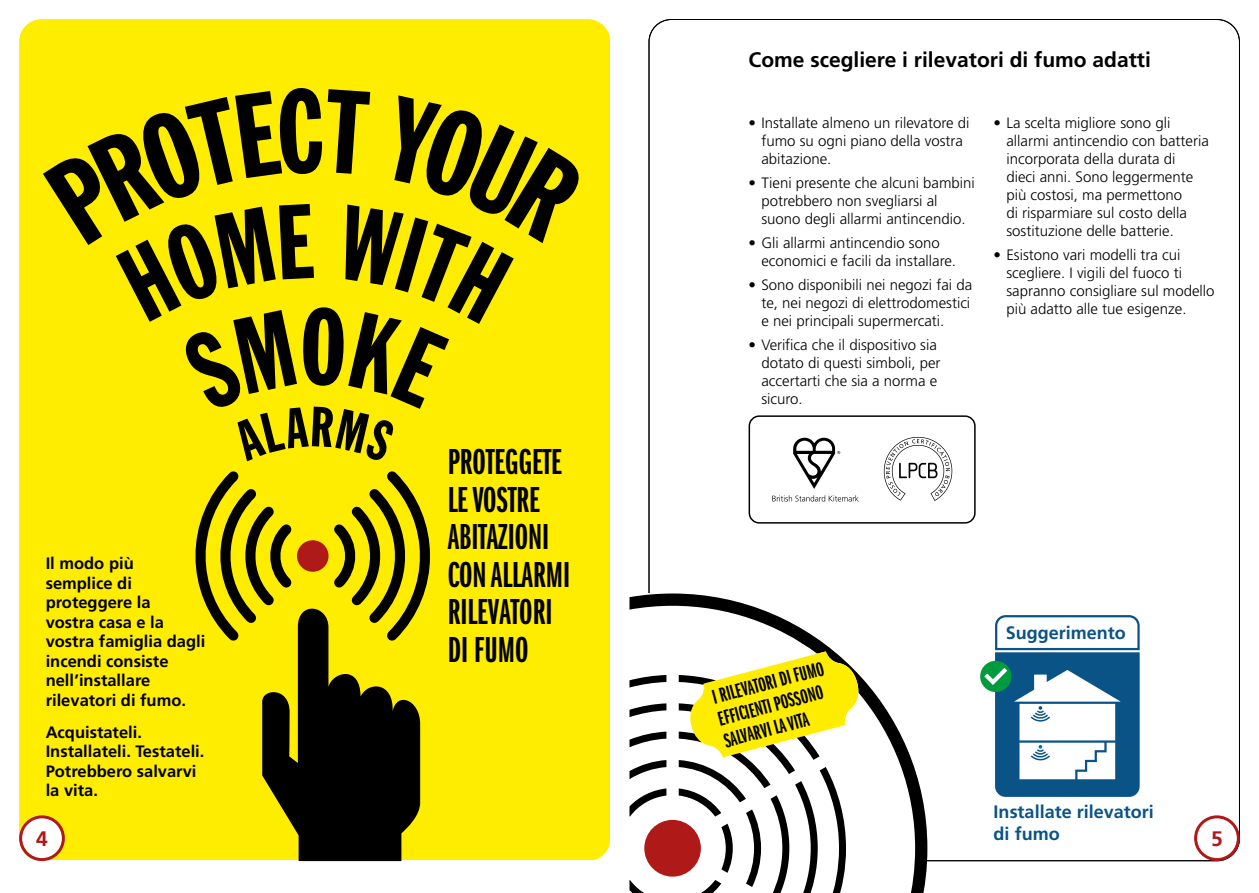
<style>
.page{position:relative;width:1259px;height:893px;background:#fff}
.page>*{position:absolute;margin:0;border:0;box-sizing:border-box;transform-origin:0 0}
.t1{font:37.5px/37.5px "Franklin Gothic LT Pro Dm X Cm";color:#000}
.t2{font:21px/22.5px "Franklin Gothic LT Pro Dm X Cm";color:#000}
.Heading_1_span_colum{font:700 21px "Frutiger LT Pro";color:#000}
.t3{font:700 21px "Frutiger LT Pro";color:#af1917}
.t4{font:700 18px/21.6px "Frutiger LT Std";color:#0a5387}
.t5{font:700 16.5px/19.5px "Frutiger LT Pro";color:#000}
.t6{font:300 15px/18px "Frutiger LT Pro";color:#000}
</style>
<div class="page">
<div style="left:19px;top:19px;width:590px;height:841px;background:#ffed00"></div>
<svg style="left:262px;top:650px;width:158px;height:211px;background:#413d00"></svg>
<svg style="left:190px;top:462px;width:246px;height:188px;background:#bfaf00"></svg>
<svg style="left:43px;top:87px;width:540px;height:375px;background:#baad00"></svg>
<svg style="left:629px;top:593px;width:298px;height:300px"></svg>
<svg style="left:679px;top:651px;width:181px;height:242px"></svg>
<div style="left:748px;top:415px;width:227px;height:109px;border:2px solid #000;border-radius:10px"></div>
<svg style="left:772px;top:495px;width:87px;height:6px"></svg>
<svg style="left:793px;top:438px;width:47px;height:51px"></svg>
<svg style="left:884px;top:437px;width:68px;height:64px"></svg>
<div style="left:980px;top:661px;width:31px;height:31px;background:#009b3e;border-radius:50%"></div>
<svg style="left:984px;top:615px;width:155px;height:182px"></svg>
<div style="left:21px;top:817px;width:42px;height:43px;background:#fff;border-radius:50%"></div>
<div style="left:19px;top:815px;width:46px;height:46px;border:3px solid #af1917;border-radius:50%"></div>
<div style="left:1194px;top:815px;width:45px;height:46px;border:3px solid #af1917;border-radius:50%"></div>
<h1 class="Heading_1_span_colum" style="left:748px;top:47px;width:404px">Come scegliere i rilevatori di fumo adatti</h1>
<p class="t5" style="left:46px;top:554px;width:161px">Il modo più<br>semplice di proteggere la<br>vostra casa e la vostra famiglia dagli incendi consiste nell’installare rilevatori di fumo.</p>
<p class="t5" style="left:46px;top:722px;width:160px">Acquistateli.<br>Installateli. Testateli.<br>Potrebbero salvarvi la vita.</p>
<h1 class="t1" style="left:448px;top:444px;width:124px">PROTEGGETE<br>LE VOSTRE<br>ABITAZIONI<br>CON ALLARMI<br>RILEVATORI<br>DI FUMO</h1>
<p class="t6" style="left:761px;top:113px;width:210px;text-indent:-13px">• Installate almeno un rilevatore di fumo su ogni piano della vostra abitazione.</p>
<p class="t6" style="left:761px;top:173px;width:215px;text-indent:-13px">• Tieni presente che alcuni bambini potrebbero non svegliarsi al suono degli allarmi antincendio.</p>
<p class="t6" style="left:761px;top:233px;width:196px;text-indent:-13px">• Gli allarmi antincendio sono economici e facili da installare.</p>
<p class="t6" style="left:761px;top:275px;width:212px;text-indent:-13px">• Sono disponibili nei negozi fai da te, nei negozi di elettrodomestici e nei principali supermercati.</p>
<p class="t6" style="left:761px;top:335px;width:181px;text-indent:-13px">• Verifica che il dispositivo sia dotato di questi simboli, per accertarti che sia a norma e sicuro.</p>
<p class="t6" style="left:1006px;top:113px;width:204px;text-indent:-13px">• La scelta migliore sono gli allarmi antincendio con batteria incorporata della durata di<br>dieci anni. Sono leggermente più costosi, ma permettono<br>di risparmiare sul costo della sostituzione delle batterie.</p>
<p class="t6" style="left:1006px;top:245px;width:210px;text-indent:-13px">• Esistono vari modelli tra cui scegliere. I vigili del fuoco ti sapranno consigliare sul modello più adatto alle tue esigenze.</p>
<h2 class="t2" style="left:710px;top:687px;width:116px;rotate:-15deg">I RILEVATORI DI FUMO<br>EFFICIENTI POSSONO<br>SALVARVI LA VITA</h2>
<p class="t4" style="left:1005px;top:622px;width:122px">Suggerimento</p>
<p class="t4" style="left:993px;top:801px;width:162px">Installate rilevatori di fumo</p>
<h2 class="t3" style="left:36px;top:826px;width:13px">4</h2>
<h2 class="t3" style="left:1211px;top:826px;width:13px">5</h2>
</div>
